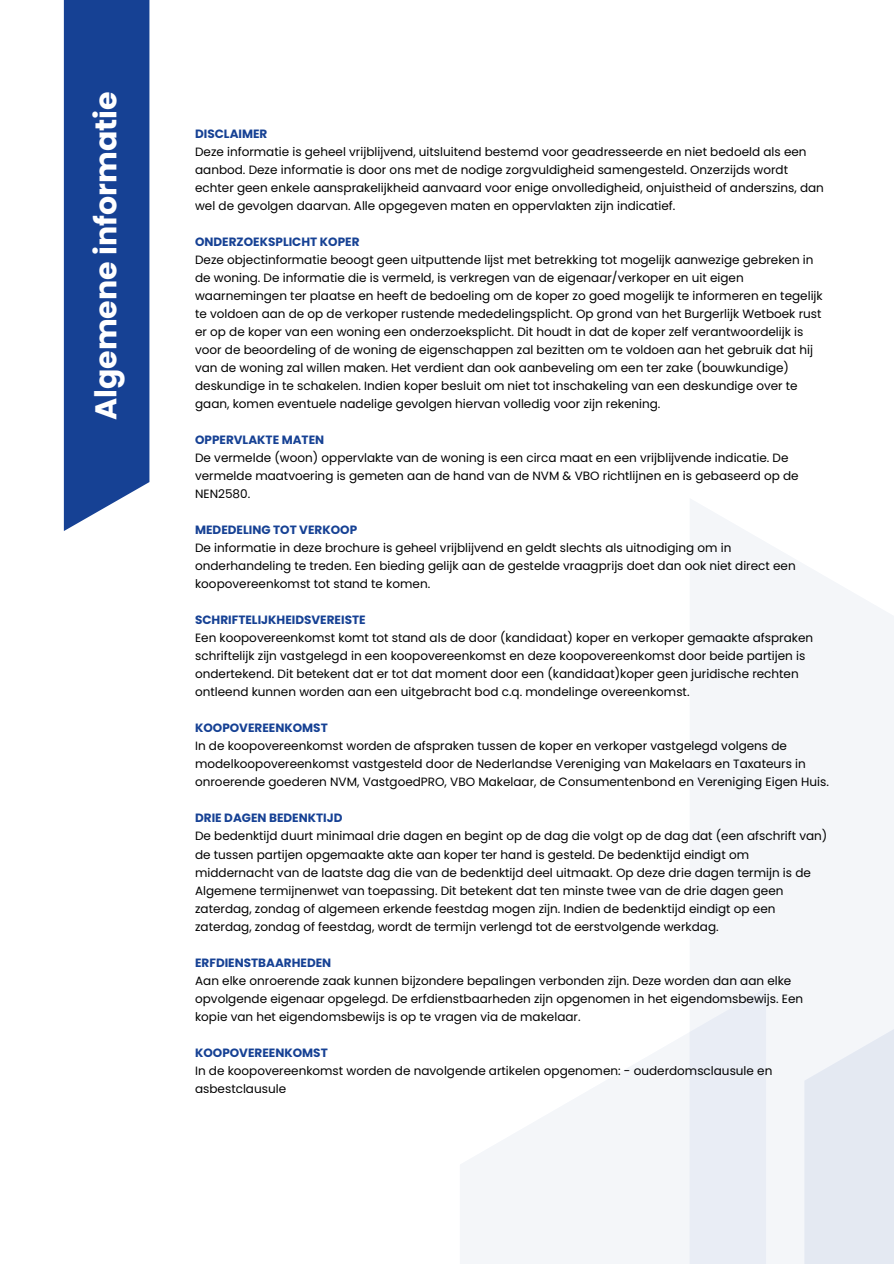
<style>
.page{position:relative;width:894px;height:1264px;background:#fff}
.page>*{position:absolute;margin:0;border:0;box-sizing:border-box;transform-origin:0 0}
.t1{font:700 30px "Poppins";color:#fff}
.t2{font:12px/18px "Poppins";color:#000}
.t3{font:700 12px "Poppins";color:#164194}
</style>
<div class="page">
<svg style="left:690px;top:499px;width:203px;height:764px;fill:#f4f6f9"></svg>
<svg style="left:460px;top:987px;width:305px;height:276px;fill:#f4f6f9"></svg>
<svg style="left:804px;top:904px;width:89px;height:359px"></svg>
<div style="left:64px;top:0;width:85px;height:531px;background:#164194"></div>
<h1 class="t1" style="left:85px;top:420px;width:330px;rotate:-90deg">Algemene informatie</h1>
<p class="t3" style="left:195px;top:125px;width:74px">DISCLAIMER</p>
<p class="t2" style="left:195px;top:143px;width:630px">Deze informatie is geheel vrijblijvend, uitsluitend bestemd voor geadresseerde en niet bedoeld als een aanbod. Deze informatie is door ons met de nodige zorgvuldigheid samengesteld. Onzerzijds wordt echter geen enkele aansprakelijkheid aanvaard voor enige onvolledigheid, onjuistheid of anderszins, dan wel de gevolgen daarvan. Alle opgegeven maten en oppervlakten zijn indicatief.</p>
<p class="t3" style="left:195px;top:233px;width:166px">ONDERZOEKSPLICHT KOPER</p>
<p class="t2" style="left:195px;top:251px;width:629px">Deze objectinformatie beoogt geen uitputtende lijst met betrekking tot mogelijk aanwezige gebreken in de woning. De informatie die is vermeld, is verkregen van de eigenaar/verkoper en uit eigen waarnemingen ter plaatse en heeft de bedoeling om de koper zo goed mogelijk te informeren en tegelijk te voldoen aan de op de verkoper rustende mededelingsplicht. Op grond van het Burgerlijk Wetboek rust er op de koper van een woning een onderzoeksplicht. Dit houdt in dat de koper zelf verantwoordelijk is voor de beoordeling of de woning de eigenschappen zal bezitten om te voldoen aan het gebruik dat hij van de woning zal willen maken. Het verdient dan ook aanbeveling om een ter zake (bouwkundige) deskundige in te schakelen. Indien koper besluit om niet tot inschakeling van een deskundige over te gaan, komen eventuele nadelige gevolgen hiervan volledig voor zijn rekening.</p>
<p class="t3" style="left:195px;top:431px;width:131px">OPPERVLAKTE MATEN</p>
<p class="t2" style="left:195px;top:449px;width:605px">De vermelde (woon) oppervlakte van de woning is een circa maat en een vrijblijvende indicatie. De vermelde maatvoering is gemeten aan de hand van de NVM &amp; VBO richtlijnen en is gebaseerd op de<br>NEN2580.</p>
<p class="t3" style="left:195px;top:521px;width:163px">MEDEDELING TOT VERKOOP</p>
<p class="t2" style="left:195px;top:539px;width:602px">De informatie in deze brochure is geheel vrijblijvend en geldt slechts als uitnodiging om in onderhandeling te treden. Een bieding gelijk aan de gestelde vraagprijs doet dan ook niet direct een koopovereenkomst tot stand te komen.</p>
<p class="t3" style="left:195px;top:611px;width:172px">SCHRIFTELIJKHEIDSVEREISTE</p>
<p class="t2" style="left:195px;top:629px;width:619px">Een koopovereenkomst komt tot stand als de door (kandidaat) koper en verkoper gemaakte afspraken schriftelijk zijn vastgelegd in een koopovereenkomst en deze koopovereenkomst door beide partijen is ondertekend. Dit betekent dat er tot dat moment door een (kandidaat)koper geen juridische rechten ontleend kunnen worden aan een uitgebracht bod c.q. mondelinge overeenkomst.</p>
<p class="t3" style="left:195px;top:719px;width:134px">KOOPOVEREENKOMST</p>
<p class="t2" style="left:195px;top:737px;width:635px">In de koopovereenkomst worden de afspraken tussen de koper en verkoper vastgelegd volgens de modelkoopovereenkomst vastgesteld door de Nederlandse Vereniging van Makelaars en Taxateurs in onroerende goederen NVM, VastgoedPRO, VBO Makelaar, de Consumentenbond en Vereniging Eigen Huis.</p>
<p class="t3" style="left:195px;top:809px;width:149px">DRIE DAGEN BEDENKTIJD</p>
<p class="t2" style="left:195px;top:827px;width:633px">De bedenktijd duurt minimaal drie dagen en begint op de dag die volgt op de dag dat (een afschrift van) de tussen partijen opgemaakte akte aan koper ter hand is gesteld. De bedenktijd eindigt om middernacht van de laatste dag die van de bedenktijd deel uitmaakt. Op deze drie dagen termijn is de Algemene termijnenwet van toepassing. Dit betekent dat ten minste twee van de drie dagen geen zaterdag, zondag of algemeen erkende feestdag mogen zijn. Indien de bedenktijd eindigt op een zaterdag, zondag of feestdag, wordt de termijn verlengd tot de eerstvolgende werkdag.</p>
<p class="t3" style="left:195px;top:954px;width:138px">ERFDIENSTBAARHEDEN</p>
<p class="t2" style="left:195px;top:971px;width:609px">Aan elke onroerende zaak kunnen bijzondere bepalingen verbonden zijn. Deze worden dan aan elke opvolgende eigenaar opgelegd. De erfdienstbaarheden zijn opgenomen in het eigendomsbewijs. Een kopie van het eigendomsbewijs is op te vragen via de makelaar.</p>
<p class="t3" style="left:195px;top:1044px;width:134px">KOOPOVEREENKOMST</p>
<p class="t2" style="left:195px;top:1061px;width:578px">In de koopovereenkomst worden de navolgende artikelen opgenomen: - ouderdomsclausule en asbestclausule</p>
</div>
